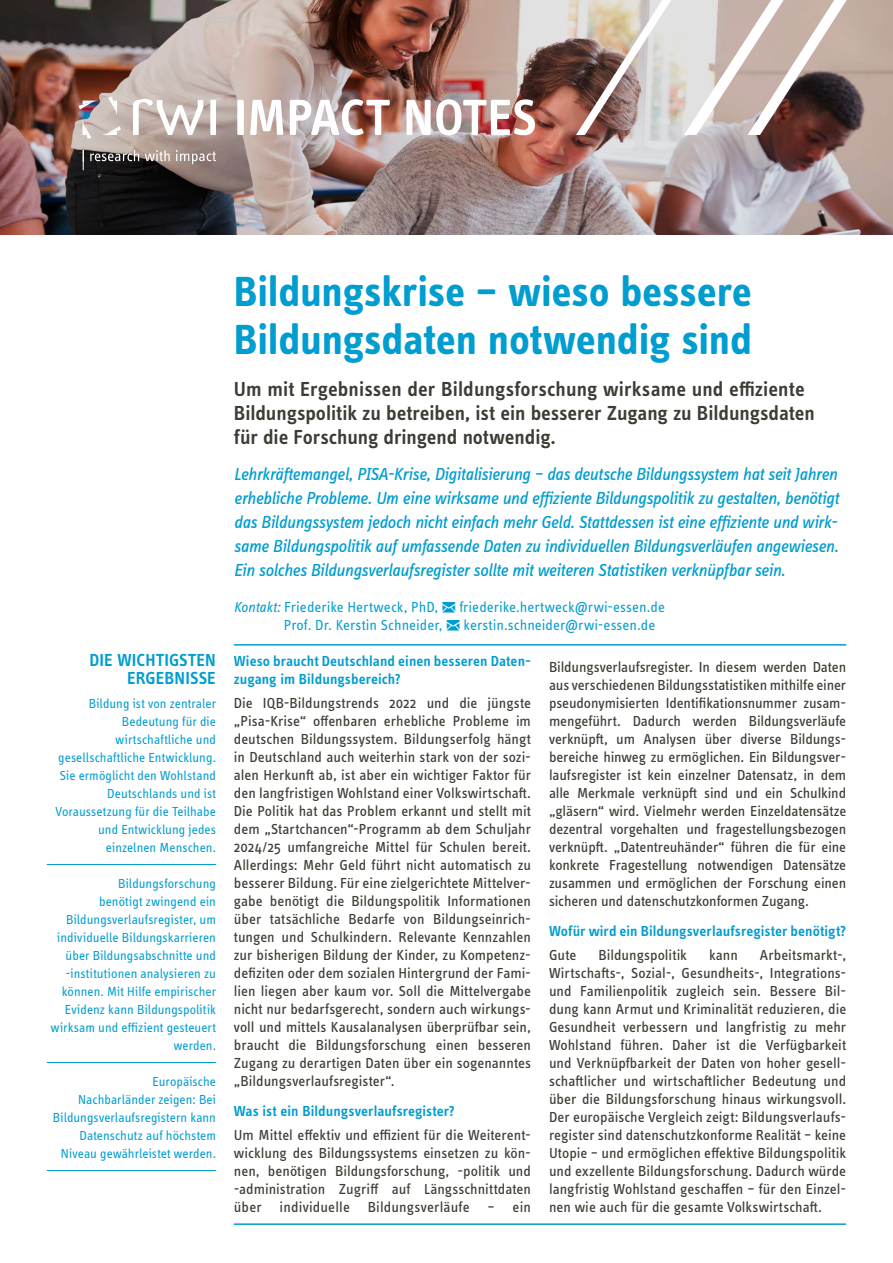
<style>
.page{position:relative;width:893px;height:1263px;background:#fff}
.page>*{position:absolute;margin:0;border:0;box-sizing:border-box;transform-origin:0 0}
.t1{font:600 52.5px "Info OT Text";letter-spacing:-.005em;color:#fff}
.t2{font:700 43.5px/48px "Info OT Text";letter-spacing:-.005em;color:#009dd0}
.t3{font:600 21px/24px "Info OT Text";letter-spacing:-.005em;color:#3e3d35}
.t4{font:italic 18px/24px "Info OT Disp";letter-spacing:-.015em;color:#009dd0;text-align:justify}
.t5{font:600 18px/18px "Info OT Text";letter-spacing:.005em;color:#009dd0;text-align:right}
.t6{font:15px/18px "Info OT Text";color:#3e3d35;text-align:justify}
.t7{font:600 15px/18px "Info OT Text";letter-spacing:.005em;color:#009dd0}
.t8{font:15px "Info OT Text";color:#009dd0}
.t9{font:13.5px/18px "Info OT Disp";letter-spacing:.005em;color:#009dd0;text-align:right}
.s1{font-style:italic}
</style>
<div class="page">
<img style="left:0;top:0;width:893px;height:234px">
<svg style="left:79px;top:101px;width:18px;height:8px"></svg>
<svg style="left:83px;top:120px;width:8px;height:19px"></svg>
<svg style="left:108px;top:97px;width:9px;height:18px"></svg>
<svg style="left:102px;top:126px;width:19px;height:9px"></svg>
<div style="left:210px;top:100px;width:6px;height:35px;background:#fff"></div>
<svg style="left:133px;top:99px;width:70px;height:36px"></svg>
<svg style="left:83px;top:150px;width:133px;height:20px;background:#756b67"></svg>
<svg style="left:576px;top:0;width:95px;height:135px;background:#b8a9a1"></svg>
<svg style="left:684px;top:0;width:163px;height:135px;background:#b8a9a4"></svg>
<hr style="left:47px;top:864px;width:169px;height:1px;background:#009dd0">
<hr style="left:47px;top:1062px;width:169px;height:1px;background:#009dd0">
<hr style="left:47px;top:1170px;width:169px;height:1px;background:#009dd0">
<hr style="left:234px;top:644px;width:612px;height:2px;background:#009dd0">
<hr style="left:234px;top:1223px;width:612px;height:2px;background:#009dd0">
<h1 class="t1" style="left:234px;top:85px;width:305px">IMPACT NOTES</h1>
<p class="t5" style="left:89px;top:651px;width:128px">DIE WICHTIGSTEN<br>ERGEBNISSE</p>
<p class="t9" style="left:56px;top:694px;width:162px">Bildung ist von zentraler<br>Bedeutung für die wirtschaftliche und gesellschaftliche Entwicklung.<br>Sie ermöglicht den Wohlstand<br>Deutschlands und ist<br>Voraussetzung für die Teilhabe und Entwicklung jedes einzelnen Menschen.</p>
<p class="t9" style="left:51px;top:874px;width:167px">Bildungsforschung<br>benötigt zwingend ein<br>Bildungsverlaufsregister, um individuelle Bildungskarrieren über Bildungsabschnitte und -institutionen analysieren zu können. Mit Hilfe empirischer<br>Evidenz kann Bildungspolitik wirksam und effizient gesteuert werden.</p>
<p class="t9" style="left:53px;top:1072px;width:165px">Europäische<br>Nachbarländer zeigen: Bei<br>Bildungsverlaufsregistern kann<br>Datenschutz auf höchstem<br>Niveau gewährleistet werden.</p>
<h2 class="t2" style="left:234px;top:267px;width:520px">Bildungskrise – wieso bessere<br>Bildungsdaten notwendig sind</h2>
<h3 class="t3" style="left:234px;top:377px;width:582px">Um mit Ergebnissen der Bildungsforschung wirksame und effiziente<br>Bildungspolitik zu betreiben, ist ein besserer Zugang zu Bildungsdaten für die Forschung dringend notwendig.</h3>
<p class="t4" style="left:234px;top:462px;width:607px">Lehrkräftemangel, PISA-Krise, Digitalisierung – das deutsche Bildungssystem hat seit Jahren erhebliche Probleme. Um eine wirksame und effiziente Bildungspolitik zu gestalten, benötigt das Bildungssystem jedoch nicht einfach mehr Geld. Stattdessen ist eine effiziente und wirk&shy;same Bildungspolitik auf umfassende Daten zu individuellen Bildungsverläufen angewiesen.<br>Ein solches Bildungsverlaufsregister sollte mit weiteren Statistiken verknüpfbar sein.</p>
<p class="t8" style="left:234px;top:598px;width:206px"><span class="s1">Kontakt:</span> Friederike Hertweck, PhD,</p>
<p class="t8" style="left:459px;top:598px;width:207px">friederike.hertweck@rwi-essen.de</p>
<p class="t8" style="left:284px;top:616px;width:160px">Prof. Dr. Kerstin Schneider,</p>
<p class="t8" style="left:464px;top:616px;width:193px">kerstin.schneider@rwi-essen.de</p>
<p class="t7" style="left:234px;top:652px;width:299px">Wieso braucht Deutschland einen besseren Daten&shy;zugang im Bildungsbereich?</p>
<p class="t6" style="left:234px;top:694px;width:299px">Die IQB-Bildungstrends 2022 und die jüngste „Pisa-Krise“ offenbaren erhebliche Probleme im deutschen Bildungssystem. Bildungserfolg hängt in Deutschland auch weiterhin stark von der sozi&shy;alen Herkunft ab, ist aber ein wichtiger Faktor für den langfristigen Wohlstand einer Volkswirtschaft.<br>Die Politik hat das Problem erkannt und stellt mit dem „Startchancen“-Programm ab dem Schuljahr 2024/25 umfangreiche Mittel für Schulen bereit.<br>Allerdings: Mehr Geld führt nicht automatisch zu besserer Bildung. Für eine zielgerichtete Mittelver&shy;gabe benötigt die Bildungspolitik Informationen über tatsächliche Bedarfe von Bildungseinrich&shy;tungen und Schulkindern. Relevante Kennzahlen zur bisherigen Bildung der Kinder, zu Kompetenz&shy;defiziten oder dem sozialen Hintergrund der Fami&shy;lien liegen aber kaum vor. Soll die Mittelvergabe nicht nur bedarfsgerecht, sondern auch wirkungs&shy;voll und mittels Kausalanalysen überprüfbar sein, braucht die Bildungsforschung einen besseren Zugang zu derartigen Daten über ein sogenanntes „Bildungsverlaufsregister“.</p>
<p class="t7" style="left:234px;top:1102px;width:223px">Was ist ein Bildungsverlaufsregister?</p>
<p class="t6" style="left:234px;top:1126px;width:299px">Um Mittel effektiv und effizient für die Weiterent&shy;wicklung des Bildungssystems einsetzen zu kön&shy;nen, benötigen Bildungsforschung, -politik und -administration Zugriff auf Längsschnittdaten über individuelle Bildungsverläufe – ein</p>
<p class="t6" style="left:549px;top:658px;width:299px">Bildungsverlaufsregister. In diesem werden Daten aus verschiedenen Bildungsstatistiken mithilfe einer pseudonymisierten Identifikationsnummer zusam&shy;mengeführt. Dadurch werden Bildungsverläufe verknüpft, um Analysen über diverse Bildungs&shy;bereiche hinweg zu ermöglichen. Ein Bildungsver&shy;laufsregister ist kein einzelner Datensatz, in dem alle Merkmale verknüpft sind und ein Schulkind „gläsern“ wird. Vielmehr werden Einzeldatensätze dezentral vorgehalten und fragestellungsbezogen verknüpft. „Datentreuhänder“ führen die für eine konkrete Fragestellung notwendigen Datensätze zusammen und ermöglichen der Forschung einen sicheren und datenschutzkonformen Zugang.</p>
<p class="t7" style="left:549px;top:922px;width:299px">Wofür wird ein Bildungsverlaufsregister benötigt?</p>
<p class="t6" style="left:549px;top:946px;width:29px">Gute</p>
<p class="t6" style="left:598px;top:946px;width:90px">Bildungspolitik</p>
<p class="t6" style="left:709px;top:946px;width:30px">kann</p>
<p class="t6" style="left:549px;top:946px;width:299px;text-indent:211px">Arbeitsmarkt-, Wirtschafts-, Sozial-, Gesundheits-, Integrations&shy;und Familienpolitik zugleich sein. Bessere Bil&shy;dung kann Armut und Kriminalität reduzieren, die Gesundheit verbessern und langfristig zu mehr Wohlstand führen. Daher ist die Verfügbarkeit und Verknüpfbarkeit der Daten von hoher gesell&shy;schaftlicher und wirtschaftlicher Bedeutung und über die Bildungsforschung hinaus wirkungsvoll.<br>Der europäische Vergleich zeigt: Bildungsverlaufs&shy;register sind datenschutzkonforme Realität – keine Utopie – und ermöglichen effektive Bildungspolitik und exzellente Bildungsforschung. Dadurch würde langfristig Wohlstand geschaffen – für den Einzel&shy;nen wie auch für die gesamte Volkswirtschaft.</p>
</div>
